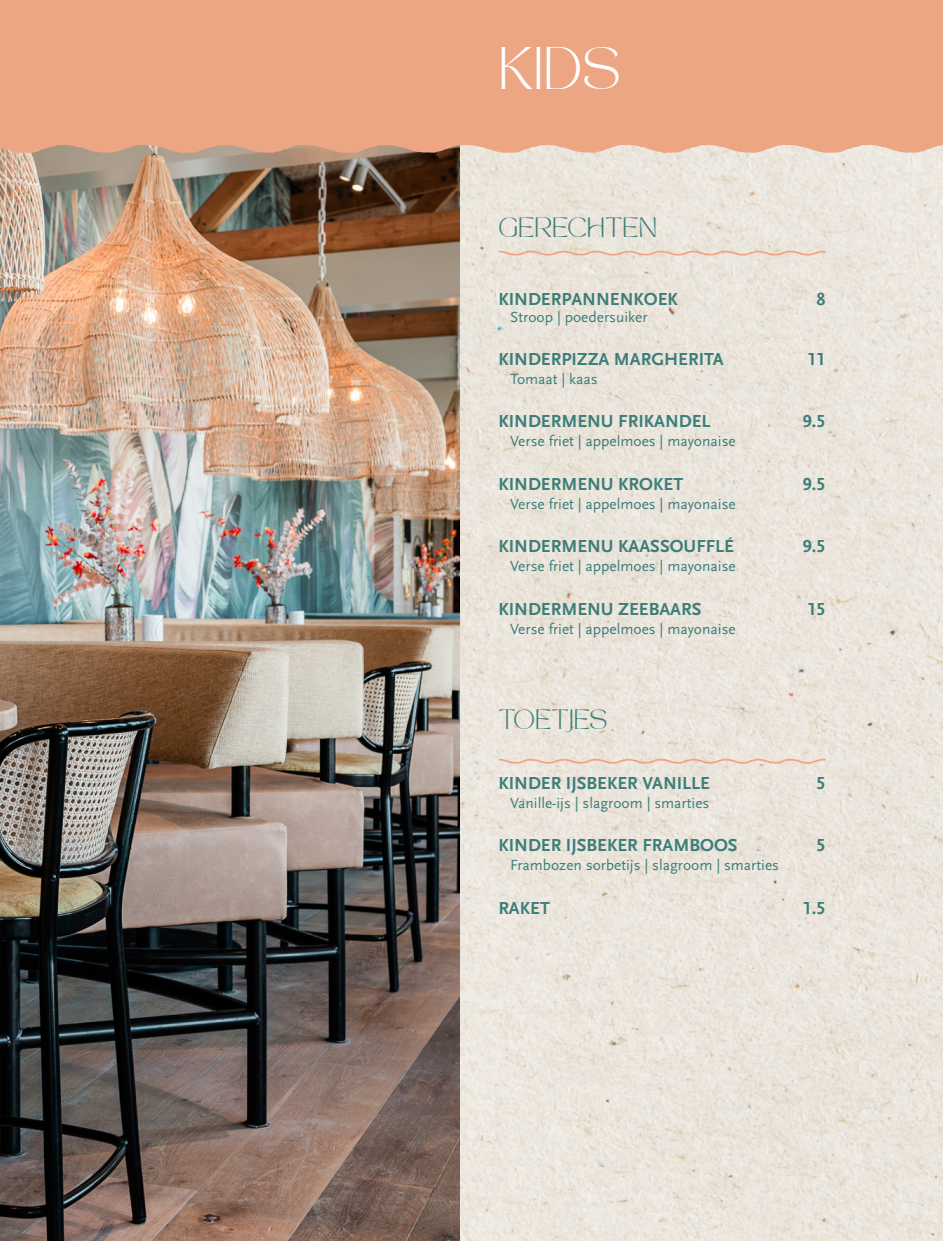
<style>
.page{position:relative;width:943px;height:1241px;background:#fff}
.page>*{position:absolute;margin:0;border:0;box-sizing:border-box;transform-origin:0 0}
.t1{font:42px "TAN MON CHERI Regular";color:#fff}
.t2{font:19.6px "TAN MON CHERI Regular";color:#3d7e79}
.t3{font:19.6px "TAN MON CHERI Regular";letter-spacing:-.02em;color:#3d7e79}
.t4{font:18.2px "Scala Sans Bold LF";color:#3d7e79}
.t5{font:15.4px "Scala Sans Regular LF";color:#3d7e79}
</style>
<div class="page">
<img style="left:459px;top:153px;width:484px;height:1087px">
<svg style="left:498px;top:250px;width:328px;height:6px"></svg>
<svg style="left:498px;top:758px;width:328px;height:5px"></svg>
<img style="left:0;top:153px;width:459px;height:1087px">
<div style="left:0;top:0;width:943px;height:153px;background:#eca684"></div>
<p class="t1" style="left:498px;top:38px;width:124px">KIDS</p>
<p class="t2" style="left:498px;top:213px;width:160px">GERECHTEN</p>
<p class="t4" style="left:498px;top:289px;width:181px">KINDERPANNENKOEK</p>
<p class="t4" style="left:816px;top:289px;width:11px">8</p>
<p class="t5" style="left:510px;top:308px;width:139px">Stroop | poedersuiker</p>
<p class="t4" style="left:498px;top:349px;width:227px">KINDERPIZZA MARGHERITA</p>
<p class="t4" style="left:807px;top:349px;width:20px">11</p>
<p class="t5" style="left:510px;top:370px;width:89px">Tomaat | kaas</p>
<p class="t4" style="left:498px;top:411px;width:214px">KINDERMENU FRIKANDEL</p>
<p class="t4" style="left:802px;top:411px;width:24px">9.5</p>
<p class="t5" style="left:510px;top:433px;width:227px">Verse friet | appelmoes | mayonaise</p>
<p class="t4" style="left:498px;top:474px;width:186px">KINDERMENU KROKET</p>
<p class="t4" style="left:802px;top:474px;width:24px">9.5</p>
<p class="t5" style="left:510px;top:495px;width:227px">Verse friet | appelmoes | mayonaise</p>
<p class="t4" style="left:498px;top:536px;width:237px">KINDERMENU KAASSOUFFLÉ</p>
<p class="t4" style="left:802px;top:536px;width:24px">9.5</p>
<p class="t5" style="left:510px;top:558px;width:227px">Verse friet | appelmoes | mayonaise</p>
<p class="t4" style="left:498px;top:599px;width:204px">KINDERMENU ZEEBAARS</p>
<p class="t4" style="left:807px;top:599px;width:20px">15</p>
<p class="t5" style="left:510px;top:620px;width:227px">Verse friet | appelmoes | mayonaise</p>
<p class="t3" style="left:498px;top:704px;width:110px">TOETJES</p>
<p class="t4" style="left:498px;top:773px;width:213px">KINDER IJSBEKER VANILLE</p>
<p class="t4" style="left:816px;top:773px;width:11px">5</p>
<p class="t5" style="left:510px;top:794px;width:201px">Vanille-ijs | slagroom | smarties</p>
<p class="t4" style="left:498px;top:835px;width:241px">KINDER IJSBEKER FRAMBOOS</p>
<p class="t4" style="left:816px;top:835px;width:11px">5</p>
<p class="t5" style="left:510px;top:856px;width:270px">Frambozen sorbetijs | slagroom | smarties</p>
<p class="t4" style="left:498px;top:897px;width:53px">RAKET</p>
<p class="t4" style="left:802px;top:897px;width:24px">1.5</p>
</div>
